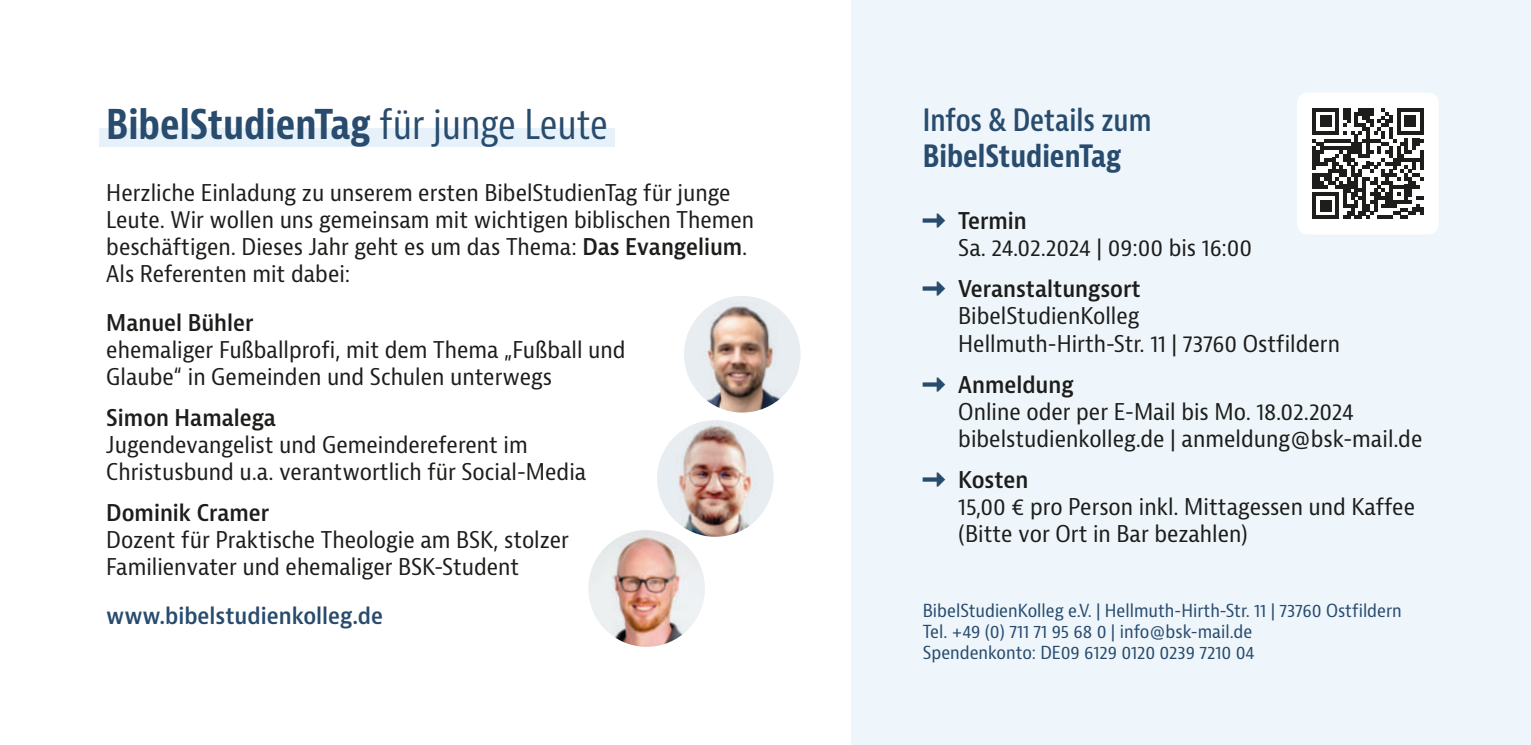
<style>
.page{position:relative;width:1531px;height:745px;background:#fff}
.page>*{position:absolute;margin:0;border:0;box-sizing:border-box;transform-origin:0 0}
.t1{font:700 condensed 40px "Bernina Sans";color:#284b6e}
.t2{font:600 condensed 30px "Bernina Sans";color:#284b6e}
.t3{font:700 condensed 30px "Bernina Sans";color:#284b6e}
.t4{font:condensed 22.5px/27px "Bernina Sans";color:#1d1d1b}
.t5{font:600 condensed 22.5px "Bernina Sans";color:#1d1d1b}
.t6{font:600 condensed 22.5px "Bernina Sans";color:#284b6e}
.t7{font:condensed 17.5px/21px "Bernina Sans";color:#284b6e}
.s1{font-weight:400}
.s2{font-weight:600}
</style>
<div class="page">
<div style="left:99px;top:128px;width:516px;height:18px;background:#e7f1fa"></div>
<div style="left:852px;top:0;width:679px;height:744px;background:#eef6fb"></div>
<img style="left:684px;top:296px;width:116px;height:116px;border-radius:58px">
<div style="left:1297px;top:92px;width:142px;height:142px;background:#fff;border-radius:11px"></div>
<svg style="left:1312px;top:108px;width:111px;height:111px"></svg>
<img style="left:657px;top:420px;width:117px;height:116px;border-radius:58px">
<img style="left:588px;top:529px;width:117px;height:117px;border-radius:58px">
<h1 class="t1" style="left:106px;top:108px;width:503px">BibelStudienTag <span class="s1">für junge Leute</span></h1>
<p class="t4" style="left:106px;top:181px;width:649px">Herzliche Einladung zu unserem ersten BibelStudienTag für junge Leute. Wir wollen uns gemeinsam mit wichtigen biblischen Themen beschäftigen. Dieses Jahr geht es um das Thema: <span class="s2">Das Evangelium</span>.<br>Als Referenten mit dabei:</p>
<p class="t5" style="left:106px;top:313px;width:149px">Manuel Bühler</p>
<p class="t4" style="left:106px;top:337px;width:521px">ehemaliger Fußballprofi, mit dem Thema „Fußball und<br>Glaube“ in Gemeinden und Schulen unterwegs</p>
<p class="t5" style="left:106px;top:408px;width:171px">Simon Hamalega</p>
<p class="t4" style="left:106px;top:432px;width:481px">Jugendevangelist und Gemeindereferent im<br>Christusbund u.a. verantwortlich für Social-Media</p>
<p class="t5" style="left:106px;top:503px;width:164px">Dominik Cramer</p>
<p class="t4" style="left:106px;top:528px;width:464px">Dozent für Praktische Theologie am BSK, stolzer<br>Familienvater und ehemaliger BSK-Student</p>
<p class="t6" style="left:106px;top:605px;width:278px">www.bibelstudienkolleg.de</p>
<h2 class="t2" style="left:923px;top:107px;width:230px">Infos &amp; Details zum</h2>
<h2 class="t3" style="left:923px;top:143px;width:200px">BibelStudienTag</h2>
<p class="t5" style="left:958px;top:211px;width:70px">Termin</p>
<p class="t4" style="left:958px;top:236px;width:295px">Sa. 24.02.2024 | 09:00 bis 16:00</p>
<p class="t5" style="left:958px;top:280px;width:184px">Veranstaltungsort</p>
<p class="t4" style="left:958px;top:304px;width:383px">BibelStudienKolleg<br>Hellmuth-Hirth-Str. 11 | 73760 Ostfildern</p>
<p class="t5" style="left:958px;top:375px;width:117px">Anmeldung</p>
<p class="t4" style="left:958px;top:399px;width:466px">Online oder per E-Mail bis Mo. 18.02.2024 bibelstudienkolleg.de | anmeldung@bsk-mail.de</p>
<p class="t5" style="left:958px;top:470px;width:71px">Kosten</p>
<p class="t4" style="left:958px;top:494px;width:458px">15,00 € pro Person inkl. Mittagessen und Kaffee (Bitte vor Ort in Bar bezahlen)</p>
<p class="t7" style="left:923px;top:601px;width:480px">BibelStudienKolleg e.V. | Hellmuth-Hirth-Str. 11 | 73760 Ostfildern<br>Tel. +49 (0) 711 71 95 68 0 | info@bsk-mail.de<br>Spendenkonto: DE09 6129 0120 0239 7210 04</p>
</div>
